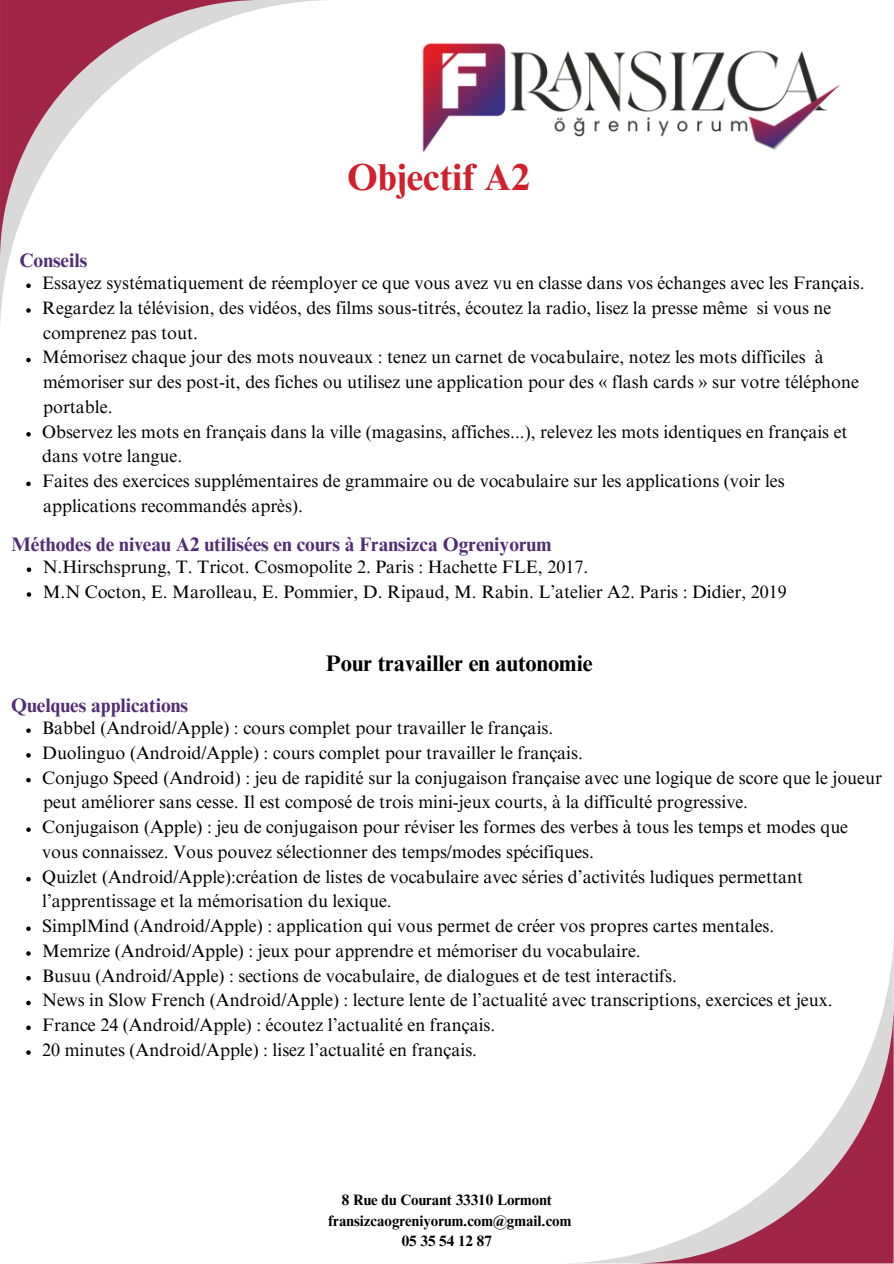
<style>
.page{position:relative;width:894px;height:1264px;background:#fff}
.page>*{position:absolute;margin:0;border:0;box-sizing:border-box;transform-origin:0 0}
.t1{font:700 37.5px "Times NRMT Pro";color:#d11f2c}
.t2{font:700 22.5px "Times NRMT Pro";color:#000}
.t3{font:700 19.5px "Times NRMT Pro";color:#532d74}
.t4{font:18px/24.8px "Times NRMT Pro";color:#000}
.t5{font:700 15px "Times NRMT Pro";color:#000}
</style>
<div class="page">
<svg style="left:0;top:0;width:325px;height:325px"></svg>
<svg style="left:0;top:0;width:261px;height:261px"></svg>
<svg style="left:632px;top:1002px;width:261px;height:261px"></svg>
<img style="left:422px;top:43px;width:418px;height:110px">
<svg style="left:27px;top:567px;width:4px;height:5px"></svg>
<svg style="left:27px;top:592px;width:4px;height:4px"></svg>
<svg style="left:26px;top:728px;width:5px;height:5px"></svg>
<svg style="left:26px;top:753px;width:5px;height:4px"></svg>
<svg style="left:26px;top:778px;width:5px;height:4px"></svg>
<svg style="left:26px;top:827px;width:5px;height:5px"></svg>
<svg style="left:26px;top:877px;width:5px;height:4px"></svg>
<svg style="left:26px;top:926px;width:5px;height:5px"></svg>
<svg style="left:26px;top:951px;width:5px;height:4px"></svg>
<svg style="left:26px;top:976px;width:5px;height:4px"></svg>
<svg style="left:26px;top:1000px;width:5px;height:5px"></svg>
<svg style="left:26px;top:1025px;width:5px;height:5px"></svg>
<svg style="left:26px;top:1050px;width:5px;height:4px"></svg>
<svg style="left:26px;top:283px;width:5px;height:5px"></svg>
<svg style="left:26px;top:308px;width:5px;height:5px"></svg>
<svg style="left:26px;top:358px;width:5px;height:4px"></svg>
<svg style="left:26px;top:432px;width:5px;height:4px"></svg>
<svg style="left:26px;top:481px;width:5px;height:5px"></svg>
<p class="t3" style="left:20px;top:253px;width:69px">Conseils</p>
<p class="t1" style="left:347px;top:163px;width:184px">Objectif A2</p>
<p class="t4" style="left:42px;top:273px;width:823px">Essayez systématiquement de réemployer ce que vous avez vu en classe dans vos échanges avec les Français.</p>
<p class="t4" style="left:42px;top:297px;width:790px">Regardez la télévision, des vidéos, des films sous-titrés, écoutez la radio, lisez la presse même si vous ne</p>
<p class="t4" style="left:43px;top:322px;width:156px">comprenez pas tout.</p>
<p class="t4" style="left:42px;top:347px;width:782px">Mémorisez chaque jour des mots nouveaux : tenez un carnet de vocabulaire, notez les mots difficiles à</p>
<p class="t4" style="left:43px;top:372px;width:817px">mémoriser sur des post-it, des fiches ou utilisez une application pour des « flash cards » sur votre téléphone portable.</p>
<p class="t4" style="left:42px;top:421px;width:806px">Observez les mots en français dans la ville (magasins, affiches...), relevez les mots identiques en français et dans votre langue.</p>
<p class="t4" style="left:42px;top:471px;width:743px">Faites des exercices supplémentaires de grammaire ou de vocabulaire sur les applications (voir les</p>
<p class="t4" style="left:43px;top:495px;width:261px">applications recommandés après).</p>
<h3 class="t3" style="left:12px;top:537px;width:541px">Méthodes de niveau A2 utilisées en cours à Fransizca Ogreniyorum</h3>
<p class="t4" style="left:43px;top:557px;width:547px">N.Hirschsprung, T. Tricot. Cosmopolite 2. Paris : Hachette FLE, 2017.</p>
<h1 class="t4" style="left:43px;top:581px;width:745px">M.N Cocton, E. Marolleau, E. Pommier, D. Ripaud, M. Rabin. L’atelier A2. Paris : Didier, 2019</h1>
<p class="t3" style="left:11px;top:698px;width:178px">Quelques applications</p>
<p class="t2" style="left:326px;top:655px;width:268px">Pour travailler en autonomie</p>
<p class="t4" style="left:42px;top:717px;width:512px">Babbel (Android/Apple) : cours complet pour travailler le français.</p>
<h4 class="t4" style="left:42px;top:742px;width:542px">Duolinguo (Android/Apple) : cours complet pour travailler le français.</h4>
<p class="t4" style="left:42px;top:767px;width:841px">Conjugo Speed (Android) : jeu de rapidité sur la conjugaison française avec une logique de score que le joueur</p>
<h4 class="t4" style="left:43px;top:792px;width:706px">peut améliorer sans cesse. Il est composé de trois mini-jeux courts, à la difficulté progressive.</h4>
<p class="t4" style="left:42px;top:816px;width:807px">Conjugaison (Apple) : jeu de conjugaison pour réviser les formes des verbes à tous les temps et modes que vous connaissez. Vous pouvez sélectionner des temps/modes spécifiques.</p>
<p class="t4" style="left:42px;top:866px;width:762px">Quizlet (Android/Apple):création de listes de vocabulaire avec séries d’activités ludiques permettant l’apprentissage et la mémorisation du lexique.</p>
<h4 class="t4" style="left:42px;top:915px;width:733px">SimplMind (Android/Apple) : application qui vous permet de créer vos propres cartes mentales.</h4>
<h3 class="t4" style="left:42px;top:940px;width:600px">Memrize (Android/Apple) : jeux pour apprendre et mémoriser du vocabulaire.</h3>
<p class="t4" style="left:42px;top:965px;width:636px">Busuu (Android/Apple) : sections de vocabulaire, de dialogues et de test interactifs.</p>
<p class="t4" style="left:42px;top:990px;width:791px">News in Slow French (Android/Apple) : lecture lente de l’actualité avec transcriptions, exercices et jeux.</p>
<h2 class="t4" style="left:42px;top:1014px;width:454px">France 24 (Android/Apple) : écoutez l’actualité en français.</h2>
<h3 class="t4" style="left:42px;top:1039px;width:436px">20 minutes (Android/Apple) : lisez l’actualité en français.</h3>
<p class="t5" style="left:341px;top:1194px;width:211px">8 Rue du Courant 33310 Lormont</p>
<p class="t5" style="left:328px;top:1214px;width:244px">fransizcaogreniyorum.com@gmail.com</p>
<h4 class="t5" style="left:401px;top:1234px;width:91px">05 35 54 12 87</h4>
</div>
